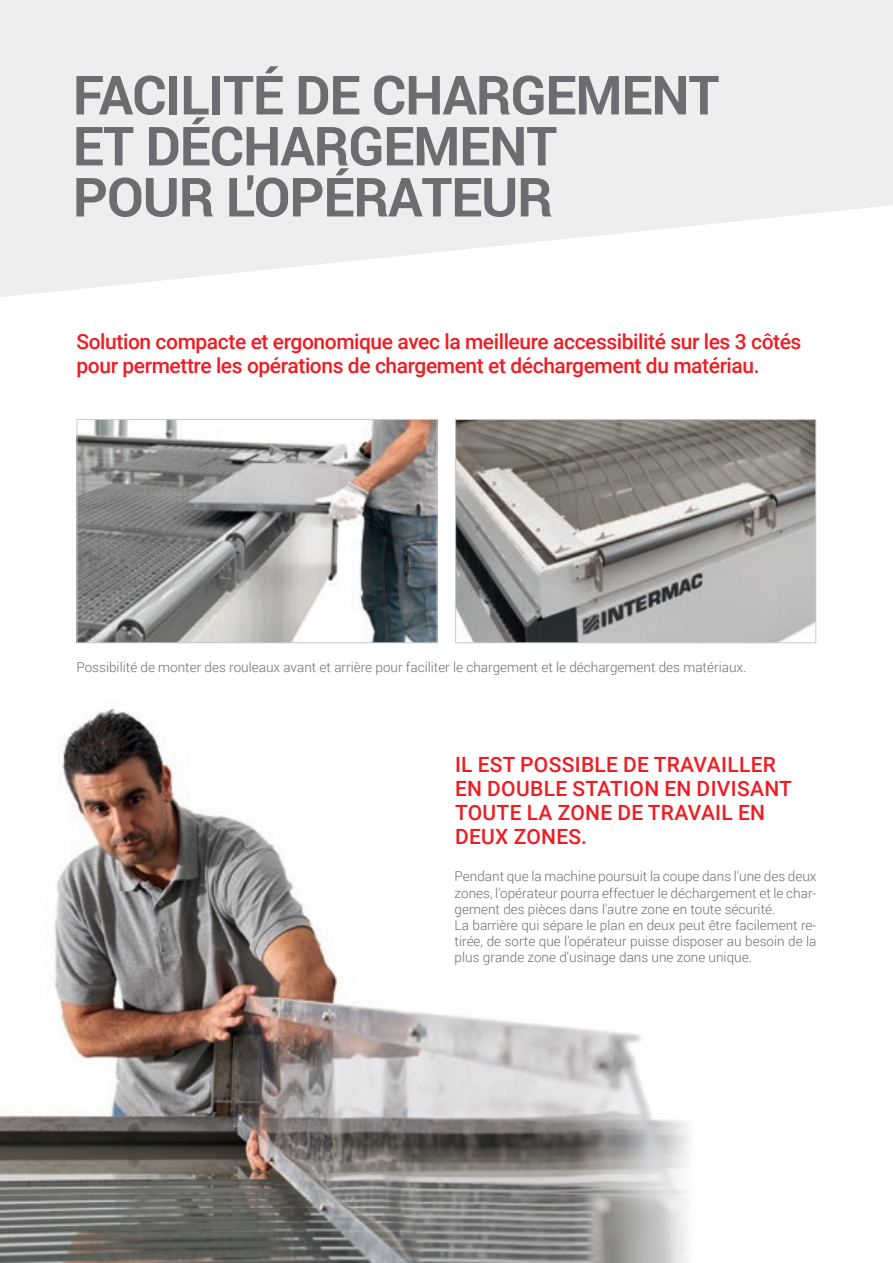
<style>
.page{position:relative;width:893px;height:1263px;background:#fff}
.page>*{position:absolute;margin:0;border:0;box-sizing:border-box;transform-origin:0 0}
.t1{font:700 54px/51px "Roboto";letter-spacing:-.02em;color:#6c6d70}
.t2{font:500 21px/24px "Roboto";letter-spacing:-.02em;color:#ee1d23}
.t3{font:500 21px/24px "Roboto";letter-spacing:.015em;color:#ee1d23}
.t4{font:300 13.5px/16.2px "Roboto";color:#6c6d70;text-align:justify}
</style>
<div class="page">
<svg style="left:0;top:0;width:893px;height:297px;fill:#eeeeef"></svg>
<img style="left:0;top:709px;width:689px;height:554px">
<img style="left:79px;top:421px;width:356px;height:220px">
<div style="left:77px;top:419px;width:360px;height:224px;border:1px solid #c9cacc"></div>
<img style="left:457px;top:421px;width:357px;height:220px">
<div style="left:455px;top:419px;width:361px;height:224px;border:1px solid #c9cacc"></div>
<p class="t1" style="left:73px;top:68px;width:648px">FACILITÉ DE CHARGEMENT<br>ET DÉCHARGEMENT<br>POUR L'OPÉRATEUR</p>
<p class="t2" style="left:77px;top:329px;width:726px">Solution compacte et ergonomique avec la meilleure accessibilité sur les 3 côtés pour permettre les opérations de chargement et déchargement du matériau.</p>
<p class="t4" style="left:77px;top:658px;width:671px">Possibilité de monter des rouleaux avant et arrière pour faciliter le chargement et le déchargement des matériaux.</p>
<p class="t3" style="left:455px;top:752px;width:338px">IL EST POSSIBLE DE TRAVAILLER<br>EN DOUBLE STATION EN DIVISANT<br>TOUTE LA ZONE DE TRAVAIL EN<br>DEUX ZONES.</p>
<p class="t4" style="left:455px;top:868px;width:363px">Pendant que la machine poursuit la coupe dans l'une des deux zones, l'opérateur pourra effectuer le déchargement et le char&shy;gement des pièces dans l'autre zone en toute sécurité.</p>
<p class="t4" style="left:455px;top:917px;width:363px">La barrière qui sépare le plan en deux peut être facilement re&shy;tirée, de sorte que l'opérateur puisse disposer au besoin de la plus grande zone d'usinage dans une zone unique.</p>
</div>
